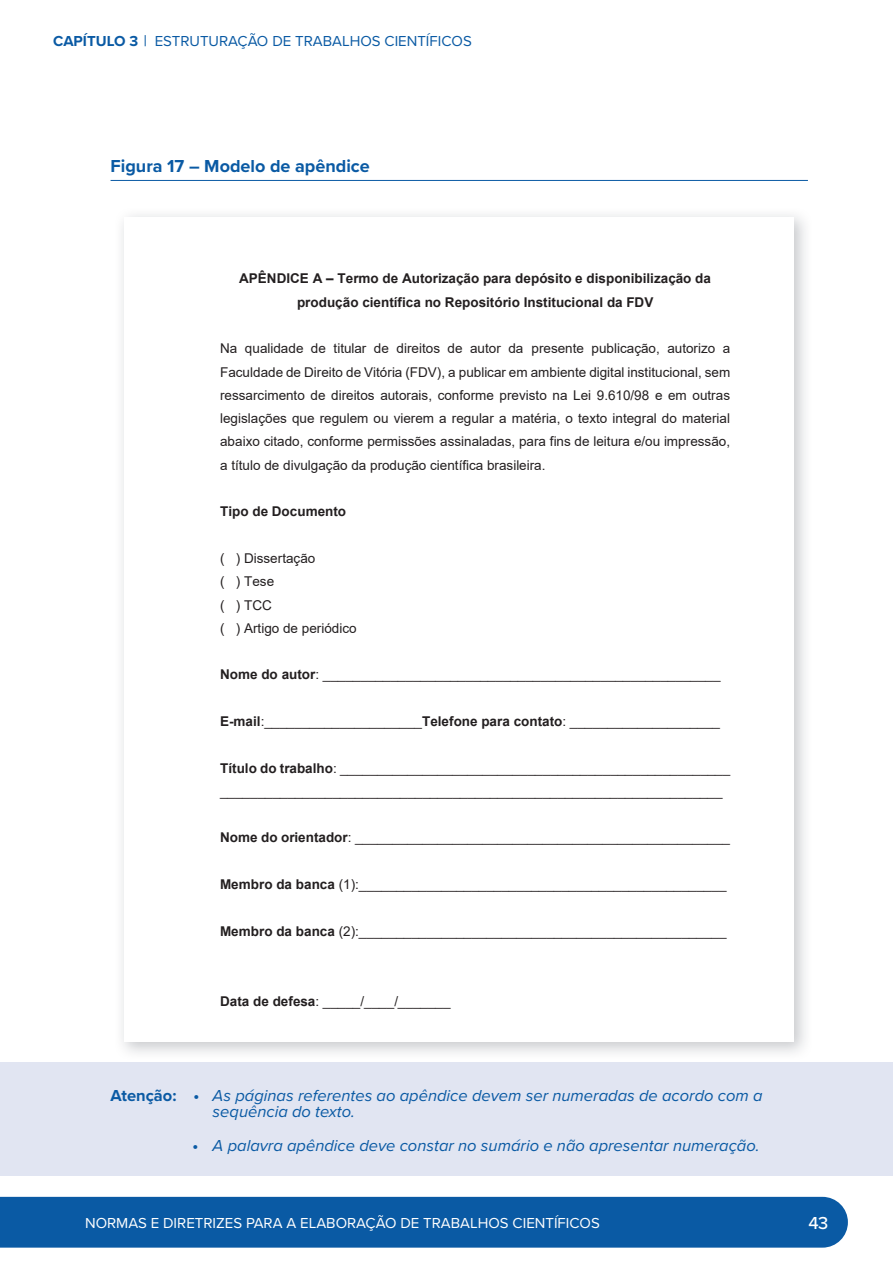
<style>
.page{position:relative;width:893px;height:1263px;background:#fff}
.page>*{position:absolute;margin:0;border:0;box-sizing:border-box;transform-origin:0 0}
.t1{font:700 18px "Proxima Nova";color:#0a5aa4}
.t2{font:500 18px "Proxima Nova";color:#fff}
.t3{font:italic 16.5px/16.5px "Proxima Nova";color:#0a5aa4}
.t4{font:15px "Proxima Nova";color:#fff}
.t5{font:15px "Proxima Nova";color:#0a5aa4}
.t6{font:13.5px/23.2px "Arial";color:#231f20}
.t7{font:700 13.5px/23.2px "Arial";color:#231f20;text-align:center}
.s1{font-weight:700}
.s2{font-weight:700;font-style:normal}
</style>
<div class="page">
<div style="left:0;top:1197px;width:848px;height:50px;background:#0a5aa4"></div>
<hr style="left:111px;top:180px;width:697px;height:1px;background:#0a5aa4">
<div style="left:0;top:1062px;width:893px;height:80px;background:#e1e5f2"></div>
<div style="left:0;top:1112px;width:893px;height:63px;background:#e1e5f2"></div>
<p class="t5" style="left:53px;top:30px;width:420px"><span class="s1">CAPÍTULO 3</span> ESTRUTURAÇÃO DE TRABALHOS CIENTÍFICOS</p>
<h1 class="t1" style="left:111px;top:152px;width:261px">Figura 17 – Modelo de apêndice</h1>
<p class="t7" style="left:239px;top:267px;width:473px">APÊNDICE A – Termo de Autorização para depósito e disponibilização da produção científica no Repositório Institucional da FDV</p>
<p class="t6" style="left:220px;top:337px;width:512px;text-align:justify">Na qualidade de titular de direitos de autor da presente publicação, autorizo a Faculdade de Direito de Vitória (FDV), a publicar em ambiente digital institucional, sem ressarcimento de direitos autorais, conforme previsto na Lei 9.610/98 e em outras legislações que regulem ou vierem a regular a matéria, o texto integral do material abaixo citado, conforme permissões assinaladas, para fins de leitura e/ou impressão, a título de divulgação da produção científica brasileira.</p>
<p class="t7" style="left:220px;top:500px;width:128px">Tipo de Documento</p>
<p class="t6" style="left:220px;top:546px;width:138px">( ) Dissertação<br>( ) Tese<br>( ) TCC<br>( ) Artigo de periódico</p>
<p class="t6" style="left:220px;top:663px;width:502px"><span class="s1">Nome do autor</span>: _____________________________________________________</p>
<p class="t6" style="left:220px;top:709px;width:501px"><span class="s1">E-mail</span>:_____________________<span class="s1">Telefone para contato</span>: ____________________</p>
<p class="t6" style="left:220px;top:756px;width:512px"><span class="s1">Título do trabalho</span>: ____________________________________________________ ___________________________________________________________________</p>
<p class="t6" style="left:220px;top:826px;width:511px"><span class="s1">Nome do orientador</span>: __________________________________________________</p>
<p class="t6" style="left:220px;top:872px;width:508px"><span class="s1">Membro da banca</span> (1):_________________________________________________</p>
<p class="t6" style="left:220px;top:919px;width:508px"><span class="s1">Membro da banca</span> (2):_________________________________________________</p>
<p class="t6" style="left:220px;top:989px;width:232px"><span class="s1">Data de defesa</span>: _____/____/_______</p>
<p class="t3" style="left:213px;top:1086px;width:551px;text-indent:-102px"><span class="s2">Atenção: •</span> As páginas referentes ao apêndice devem ser numeradas de acordo com a sequência do texto.</p>
<p class="t3" style="left:193px;top:1136px;width:568px"><span class="s2">•</span> A palavra apêndice deve constar no sumário e não apresentar numeração.</p>
<p class="t4" style="left:85px;top:1212px;width:516px">NORMAS E DIRETRIZES PARA A ELABORAÇÃO DE TRABALHOS CIENTÍFICOS</p>
<h1 class="t2" style="left:808px;top:1210px;width:22px">43</h1>
</div>
